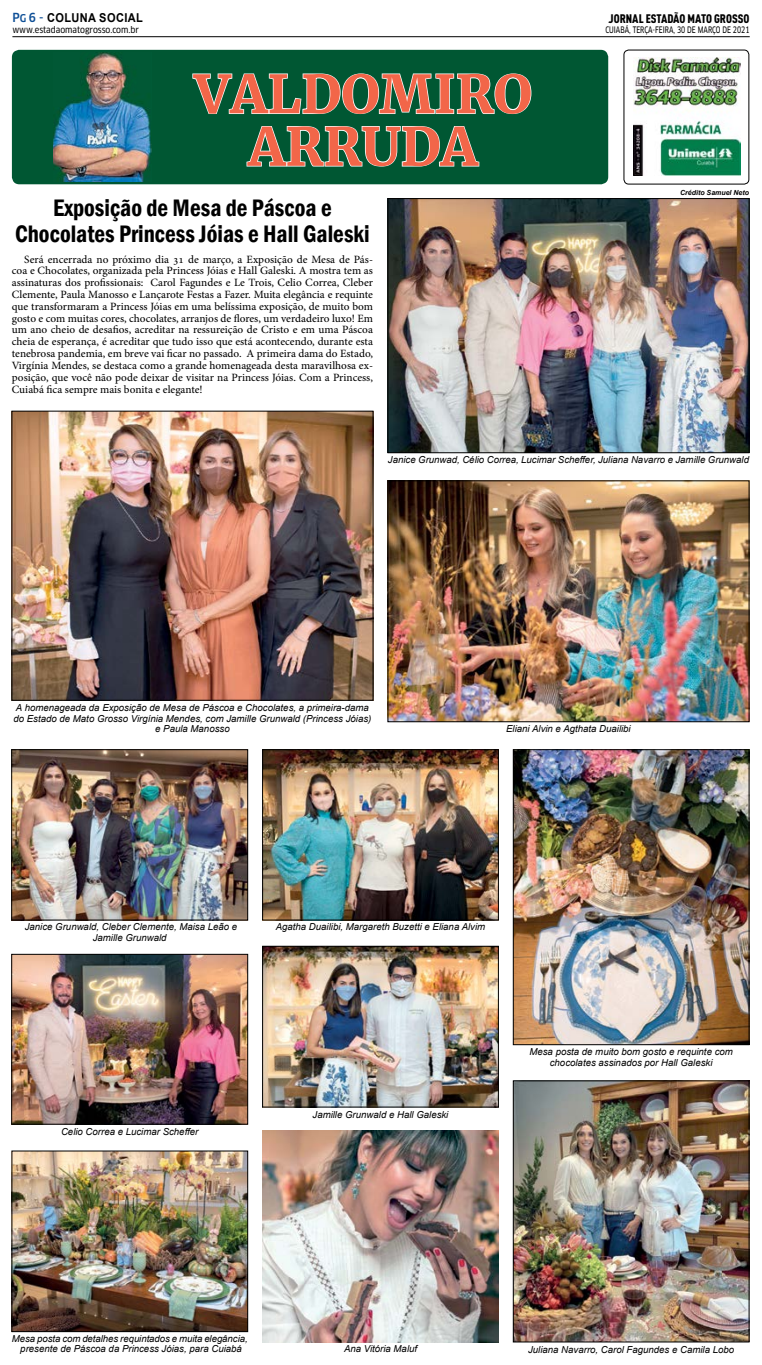
<style>
.page{position:relative;width:762px;height:1365px;background:#fff}
.page>*{position:absolute;margin:0;border:0;box-sizing:border-box;transform-origin:0 0}
.t1{font:700 52.5px/52.5px "Merriweather";color:#f26649;text-align:center}
.t2{font:600 condensed 24.5px/26.2px "Franklin Gothic";color:#000;text-align:center;scale:.95 1}
.t3{font:12.25px "DIN Cond Black Alternate";color:#000}
.t4{font:500 condensed 12.25px "Clan OT";letter-spacing:.01em;color:#000}
.t5{font:700 12.25px "Arial";letter-spacing:.035em;color:#000;scale:.9 1}
.t6{font:10.94px/11.8px "Adobe Hebrew";letter-spacing:-.005em;color:#000;text-align:justify}
.t7{font:italic 9.62px/10.5px "Arial";color:#000;text-align:center}
.t8{font:8.75px "Clan OT Narrow News";color:#000;scale:.8 1}
.t9{font:8.75px "Clan OT Narrow News";color:#000}
.t10{font:italic 700 7px "Arial";color:#000}
.s1{font-family:"Clan OT";font-weight:500;font-stretch:condensed;color:#0c4e96}
.s2{color:#0e4e96}
.s3{font-size:10.5px;color:#0e4e96}
</style>
<div class="page">
<hr style="left:12px;top:36px;width:737px;height:1px;background:#000">
<div style="left:12px;top:50px;width:596px;height:134px;background:#005733;border-radius:7px"></div>
<img style="left:53px;top:52px;width:98px;height:129px">
<svg style="left:192px;top:73px;width:340px;height:41px"></svg>
<svg style="left:246px;top:126px;width:234px;height:41px"></svg>
<div style="left:623px;top:50px;width:126px;height:134px;border:1px solid #000;border-radius:5px"></div>
<img style="left:633px;top:58px;width:107px;height:117px">
<img style="left:14px;top:413px;width:357px;height:285px">
<div style="left:12px;top:411px;width:361px;height:289px;border:1px solid #000"></div>
<img style="left:389px;top:200px;width:358px;height:251px">
<div style="left:387px;top:198px;width:362px;height:255px;border:1px solid #000"></div>
<img style="left:389px;top:482px;width:358px;height:238px">
<div style="left:387px;top:480px;width:362px;height:242px;border:1px solid #000"></div>
<img style="left:13px;top:751px;width:233px;height:167px">
<div style="left:11px;top:749px;width:237px;height:171px;border:1px solid #000"></div>
<img style="left:264px;top:751px;width:232px;height:167px">
<div style="left:262px;top:749px;width:236px;height:171px;border:1px solid #000"></div>
<img style="left:13px;top:956px;width:233px;height:166px">
<div style="left:11px;top:954px;width:237px;height:170px;border:1px solid #000"></div>
<img style="left:264px;top:947px;width:232px;height:158px">
<div style="left:262px;top:945px;width:236px;height:162px;border:1px solid #000"></div>
<img style="left:262px;top:1130px;width:236px;height:211px">
<img style="left:515px;top:751px;width:232px;height:291px">
<div style="left:513px;top:749px;width:236px;height:295px;border:1px solid #000"></div>
<img style="left:14px;top:1152px;width:232px;height:177px">
<div style="left:12px;top:1150px;width:236px;height:181px;border:1px solid #000"></div>
<img style="left:515px;top:1082px;width:232px;height:257px">
<div style="left:513px;top:1080px;width:236px;height:261px;border:1px solid #000"></div>
<p class="t5" style="left:29px;top:9px;width:128px"><span class="s1">6 -</span> COLUNA SOCIAL</p>
<p class="t4" style="left:12px;top:11px;width:115px"><span class="s2">P</span><span class="s3">G</span> <span class="s2">-</span> COLUNA SOCIAL</p>
<p class="t9" style="left:12px;top:24px;width:128px">www.estadaomatogrosso.com.br</p>
<h1 class="t1" style="left:194px;top:68px;width:339px">VALDOMIRO<br>ARRUDA</h1>
<h2 class="t2" style="left:15px;top:194px;width:375px">Exposição de Mesa de Páscoa e<br>Chocolates Princess Jóias e Hall Galeski</h2>
<p class="t6" style="left:12px;top:253px;width:362px;text-indent:12px">Será encerrada no próximo dia 31 de março, a Exposição de Mesa de Pás&shy;coa e Chocolates, organizada pela Princess Jóias e Hall Galeski. A mostra tem as assinaturas dos pro-ssionais: Carol Fagundes e Le Trois, Celio Correa, Cleber Clemente, Paula Manosso e Lançarote Festas a Fazer. Muita elegância e requinte que transformaram a Princess Jóias em uma belíssima exposição, de muito bom gosto e com muitas cores, chocolates, arranjos de ores, um verdadeiro luxo! Em um ano cheio de desa-os, acreditar na ressureição de Cristo e em uma Páscoa cheia de esperança, é acreditar que tudo isso que está acontecendo, durante esta tenebrosa pandemia, em breve vai -car no passado. A primeira dama do Estado, Virgínia Mendes, se destaca como a grande homenageada desta maravilhosa ex&shy;posição, que você não pode deixar de visitar na Princess Jóias. Com a Princess, Cuiabá -ca sempre mais bonita e elegante!</p>
<p class="t3" style="left:608px;top:11px;width:142px">JORNAL ESTADÃO MATO GROSSO</p>
<p class="t8" style="left:605px;top:25px;width:181px">CUIABÁ, SEXTA-FEIRA, 26 DE MARÇO DE 2021</p>
<p class="t8" style="left:632px;top:25px;width:21px">T RÇ</p>
<p class="t8" style="left:677px;top:25px;width:12px">30</p>
<p class="t10" style="left:680px;top:188px;width:70px">Crédito Samuel Neto</p>
<p class="t7" style="left:388px;top:454px;width:362px">Janice Grunwad, Célio Correa, Lucimar Scheffer, Juliana Navarro e Jamille Grunwald</p>
<p class="t7" style="left:13px;top:702px;width:359px">A homenageada da Exposição de Mesa de Páscoa e Chocolates, a primeira-dama do Estado de Mato Grosso Virgínia Mendes, com Jamille Grunwald (Princess Jóias) e Paula Manosso</p>
<p class="t7" style="left:506px;top:723px;width:126px">Eliani Alvin e Agthata Duailibi</p>
<p class="t7" style="left:25px;top:921px;width:214px">Janice Grunwald, Cleber Clemente, Maisa Leão e<br>Jamille Grunwald</p>
<p class="t7" style="left:276px;top:921px;width:211px">Agatha Duailibi, Margareth Buzetti e Eliana Alvim</p>
<p class="t7" style="left:61px;top:1126px;width:139px">Celio Correa e Lucimar Scheffer</p>
<p class="t7" style="left:312px;top:1109px;width:137px">Jamille Grunwald e Hall Galeski</p>
<p class="t7" style="left:529px;top:1046px;width:205px">Mesa posta de muito bom gosto e requinte com chocolates assinados por Hall Galeski</p>
<p class="t7" style="left:12px;top:1333px;width:237px">Mesa posta com detalhes requintados e muita elegância, presente de Páscoa da Princess Jóias, para Cuiabá</p>
<p class="t7" style="left:528px;top:1343px;width:207px">Juliana Navarro, Carol Fagundes e Camila Lobo</p>
<p class="t7" style="left:344px;top:1343px;width:75px">Ana Vitória Maluf</p>
</div>
